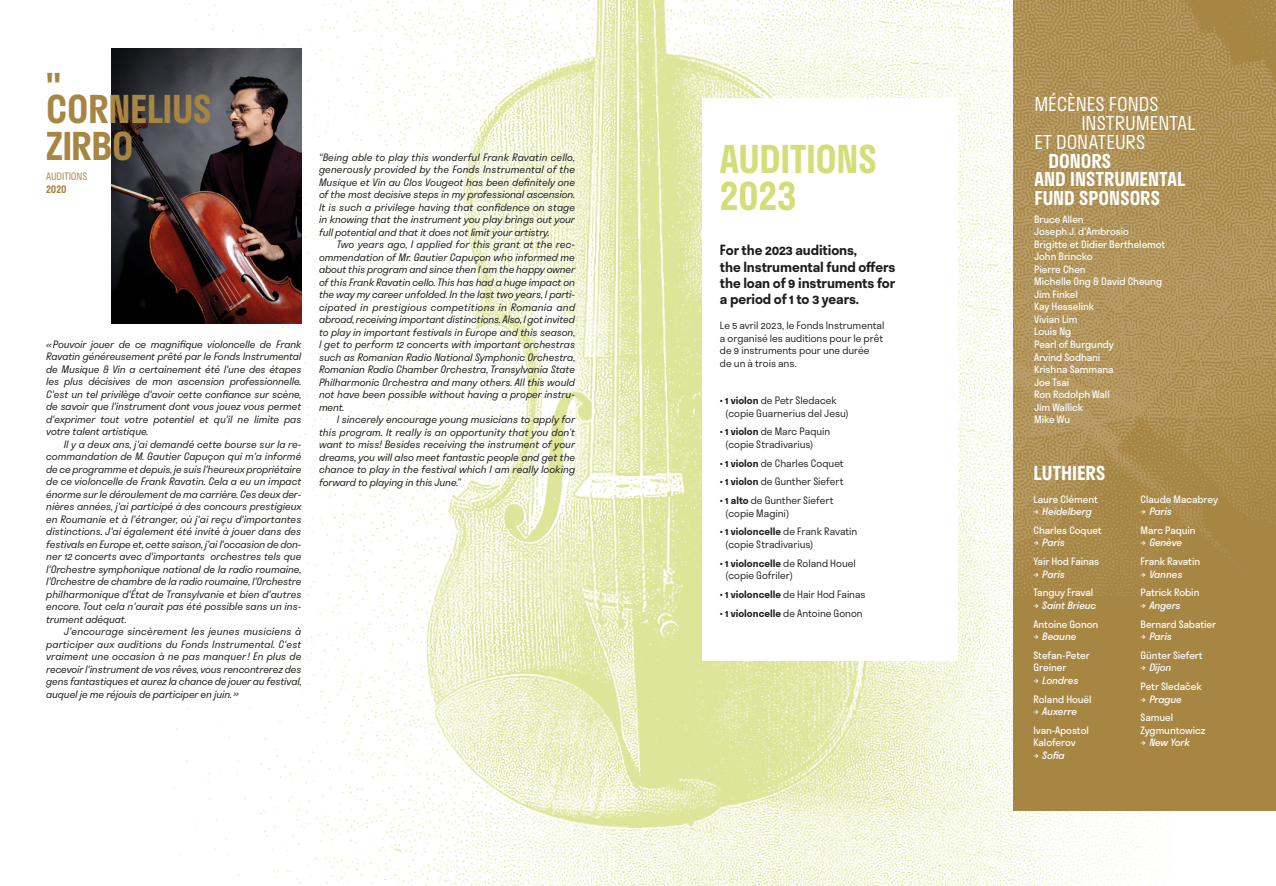
<style>
.page{position:relative;width:1276px;height:886px;background:#fff}
.page>*{position:absolute;margin:0;border:0;box-sizing:border-box;transform-origin:0 0}
.t1{font:600 37.5px/37.5px "Stratos";letter-spacing:-.01em;color:#a78644}
.t2{font:600 37.5px/37.5px "Stratos";letter-spacing:-.01em;color:#d3de79}
.t3{font:600 18.75px/18.8px "Stratos";color:#fff}
.t4{font:300 18.75px "Stratos";letter-spacing:.005em;color:#fff}
.t5{font:600 13.75px/16.2px "Stratos";letter-spacing:-.01em;color:#1d1d1b}
.t6{font:italic 300 10px/12.5px "Stratos";letter-spacing:-.01em;color:#1d1d1b;text-align:justify}
.t7{font:10px/12.5px "Stratos";letter-spacing:-.01em;color:#fff}
.t8{font:300 10px/12.5px "Stratos";color:#1d1d1b}
.t9{font:italic 10px "Stratos";letter-spacing:-.01em;color:#fff}
.t10{font:300 10px "Stratos";letter-spacing:-.01em;color:#a78644}
.t11{font:600 10px "Stratos";color:#a78644}
.s1{font-weight:600}
.s2{font-style:italic}
.s3{font-style:normal}
</style>
<div class="page">
<img style="left:173px;top:0;width:1008px;height:886px">
<img style="left:111px;top:49px;width:190px;height:274px">
<div style="left:702px;top:98px;width:255px;height:562px;background:#fff"></div>
<div style="left:1013px;top:0;width:263px;height:810px;background:#a78644"></div>
<img style="left:1013px;top:0;width:263px;height:595px">
<h1 class="t1" style="left:45px;top:67px;width:18px">"</h1>
<h1 class="t1" style="left:46px;top:89px;width:167px">CORNELIUS<br>ZIRBO</h1>
<p class="t10" style="left:46px;top:169px;width:43px">AUDITIONS</p>
<p class="t11" style="left:46px;top:181px;width:22px">2020</p>
<p class="t6" style="left:46px;top:338px;width:257px">«Pouvoir jouer de ce magnifique violoncelle de Frank Ravatin généreusement prêté par le Fonds Instrumental de Musique &amp; Vin a certainement été l'une des étapes les plus décisives de mon ascension professionnelle.<br>C'est un tel privilège d'avoir cette confiance sur scène, de savoir que l'instrument dont vous jouez vous permet d'exprimer tout votre potentiel et qu'il ne limite pas votre talent artistique.</p>
<p class="t6" style="left:46px;top:438px;width:257px;text-indent:18px">Il y a deux ans, j'ai demandé cette bourse sur la re&shy;commandation de M. Gautier Capuçon qui m'a informé de ce programme et depuis, je suis l'heureux propriétaire de ce violoncelle de Frank Ravatin. Cela a eu un impact énorme sur le déroulement de ma carrière. Ces deux der&shy;nières années, j'ai participé à des concours prestigieux en Roumanie et à l'étranger, où j'ai reçu d'importantes distinctions. J'ai également été invité à jouer dans des festivals en Europe et, cette saison, j'ai l'occasion de don&shy;ner 12 concerts avec d'importants orchestres tels que l'Orchestre symphonique national de la radio roumaine, l'Orchestre de chambre de la radio roumaine, l'Orchestre philharmonique d'État de Transylvanie et bien d'autres encore. Tout cela n'aurait pas été possible sans un ins&shy;trument adéquat.</p>
<p class="t6" style="left:46px;top:625px;width:257px;text-indent:18px">J'encourage sincèrement les jeunes musiciens à participer aux auditions du Fonds Instrumental. C'est vraiment une occasion à ne pas manquer ! En plus de recevoir l'instrument de vos rêves, vous rencontrerez des gens fantastiques et aurez la chance de jouer au festival, auquel je me réjouis de participer en juin.»</p>
<p class="t6" style="left:319px;top:150px;width:258px">“Being able to play this wonderful Frank Ravatin cello, generously provided by the Fonds Instrumental of the Musique et Vin au Clos Vougeot has been definitely one of the most decisive steps in my professional ascension.<br>It is such a privilege having that confidence on stage in knowing that the instrument you play brings out your full potential and that it does not limit your artistry.</p>
<p class="t6" style="left:319px;top:238px;width:258px;text-indent:18px">Two years ago, I applied for this grant at the rec&shy;ommendation of Mr. Gautier Capuçon who informed me about this program and since then I am the happy owner of this Frank Ravatin cello. This has had a huge impact on the way my career unfolded. In the last two years, I parti&shy;cipated in prestigious competitions in Romania and abroad, receiving important distinctions. Also, I got invited to play in important festivals in Europe and this season, I get to perform 12 concerts with important orchestras such as Romanian Radio National Symphonic Orchestra, Romanian Radio Chamber Orchestra, Transylvania State Philharmonic Orchestra and many others. All this would not have been possible without having a proper instru&shy;ment.</p>
<p class="t6" style="left:319px;top:413px;width:258px;text-indent:18px">I sincerely encourage young musicians to apply for this program. It really is an opportunity that you don’t want to miss! Besides receiving the instrument of your dreams, you will also meet fantastic people and get the chance to play in the festival which I am really looking forward to playing in this June.”</p>
<h1 class="t2" style="left:720px;top:139px;width:158px">AUDITIONS<br>2023</h1>
<h3 class="t5" style="left:720px;top:242px;width:177px">For the 2023 auditions,<br>the Instrumental fund offers the loan of 9 instruments for a period of 1 to 3 years.</h3>
<p class="t8" style="left:720px;top:319px;width:166px">Le 5 avril 2023, le Fonds Instrumental a organisé les auditions pour le prêt de 9 instruments pour une durée<br>de un à trois ans.</p>
<p class="t8" style="left:725px;top:394px;width:125px;text-indent:-5px">• <span class="s1">1 violon</span> de Petr Sledacek (copie Guarnerius del Jesu)</p>
<p class="t8" style="left:725px;top:425px;width:107px;text-indent:-5px">• <span class="s1">1 violon</span> de Marc Paquin (copie Stradivarius)</p>
<p class="t8" style="left:720px;top:456px;width:125px">• <span class="s1">1 violon</span> de Charles Coquet</p>
<p class="t8" style="left:720px;top:475px;width:125px">• <span class="s1">1 violon</span> de Gunther Siefert</p>
<p class="t8" style="left:725px;top:494px;width:110px;text-indent:-5px">• <span class="s1">1 alto</span> de Gunther Siefert (copie Magini)</p>
<p class="t8" style="left:725px;top:525px;width:134px;text-indent:-5px">• <span class="s1">1 violoncelle</span> de Frank Ravatin (copie Stradivarius)</p>
<p class="t8" style="left:725px;top:556px;width:132px;text-indent:-5px">• <span class="s1">1 violoncelle</span> de Roland Houel (copie Gofriler)</p>
<p class="t8" style="left:720px;top:588px;width:147px">• <span class="s1">1 violoncelle</span> de Hair Hod Fainas</p>
<p class="t8" style="left:720px;top:606px;width:144px">• <span class="s1">1 violoncelle</span> de Antoine Gonon</p>
<h2 class="t4" style="left:1034px;top:89px;width:126px">MÉCÈNES FONDS</h2>
<h2 class="t4" style="left:1081px;top:108px;width:116px">INSTRUMENTAL</h2>
<h2 class="t4" style="left:1034px;top:127px;width:112px">ET DONATEURS</h2>
<h2 class="t3" style="left:1034px;top:151px;width:152px;text-indent:14px">DONORS<br>AND INSTRUMENTAL<br>FUND SPONSORS</h2>
<p class="t7" style="left:1034px;top:213px;width:133px">Bruce Allen<br>Joseph J. d'Ambrosio<br>Brigitte et Didier Berthelemot<br>John Brincko<br>Pierre Chen<br>Michelle Ong &amp; David Cheung<br>Jim Finkel<br>Kay Hesselink<br>Vivian Lim<br>Louis Ng<br>Pearl of Burgundy<br>Arvind Sodhani<br>Krishna Sammana<br>Joe Tsai<br>Ron Rodolph Wall<br>Jim Wallick<br>Mike Wu</p>
<h2 class="t3" style="left:1033px;top:463px;width:73px">LUTHIERS</h2>
<p class="t7" style="left:1033px;top:492px;width:66px">Laure Clément</p>
<p class="t7" style="left:1033px;top:502px;width:70px;line-height:18.8px">→ <span class="s2">Heidelberg<br></span>Charles Coquet</p>
<p class="t7" style="left:1033px;top:533px;width:67px;line-height:18.8px">→ <span class="s2">Paris<br></span>Yair Hod Fainas</p>
<p class="t7" style="left:1033px;top:564px;width:61px;line-height:18.8px">→ <span class="s2">Paris<br></span>Tanguy Fraval</p>
<p class="t7" style="left:1033px;top:595px;width:66px;line-height:18.8px">→ <span class="s2">Saint Brieuc<br></span>Antoine Gonon</p>
<p class="t7" style="left:1033px;top:627px;width:58px;line-height:18.8px">→ <span class="s2">Beaune<br></span>Stefan-Peter</p>
<p class="t7" style="left:1033px;top:661px;width:34px">Greiner</p>
<p class="t7" style="left:1033px;top:670px;width:60px;line-height:18.8px">→ <span class="s2">Londres<br></span>Roland Houël</p>
<p class="t7" style="left:1033px;top:702px;width:57px;line-height:18.8px">→ <span class="s2">Auxerre<br></span>Ivan-Apostol</p>
<p class="t7" style="left:1033px;top:736px;width:44px">Kaloferov</p>
<p class="t9" style="left:1033px;top:747px;width:33px"><span class="s3">→</span> Sofia</p>
<p class="t7" style="left:1140px;top:492px;width:79px">Claude Macabrey</p>
<p class="t7" style="left:1140px;top:502px;width:57px;line-height:18.8px">→ <span class="s2">Paris<br></span>Marc Paquin</p>
<p class="t7" style="left:1140px;top:533px;width:61px;line-height:18.8px">→ <span class="s2">Genève<br></span>Frank Ravatin</p>
<p class="t7" style="left:1140px;top:564px;width:60px;line-height:18.8px">→ <span class="s2">Vannes<br></span>Patrick Robin</p>
<p class="t7" style="left:1140px;top:595px;width:77px;line-height:18.8px">→ <span class="s2">Angers<br></span>Bernard Sabatier</p>
<p class="t7" style="left:1140px;top:627px;width:64px;line-height:18.8px">→ <span class="s2">Paris<br></span>Günter Siefert</p>
<p class="t7" style="left:1140px;top:658px;width:63px;line-height:18.8px">→ <span class="s2">Dijon<br></span>Petr Sledaček</p>
<p class="t7" style="left:1140px;top:689px;width:43px;line-height:18.8px">→ <span class="s2">Prague<br></span>Samuel</p>
<p class="t7" style="left:1140px;top:724px;width:66px">Zygmuntowicz</p>
<p class="t9" style="left:1140px;top:735px;width:51px"><span class="s3">→</span> New York</p>
</div>
